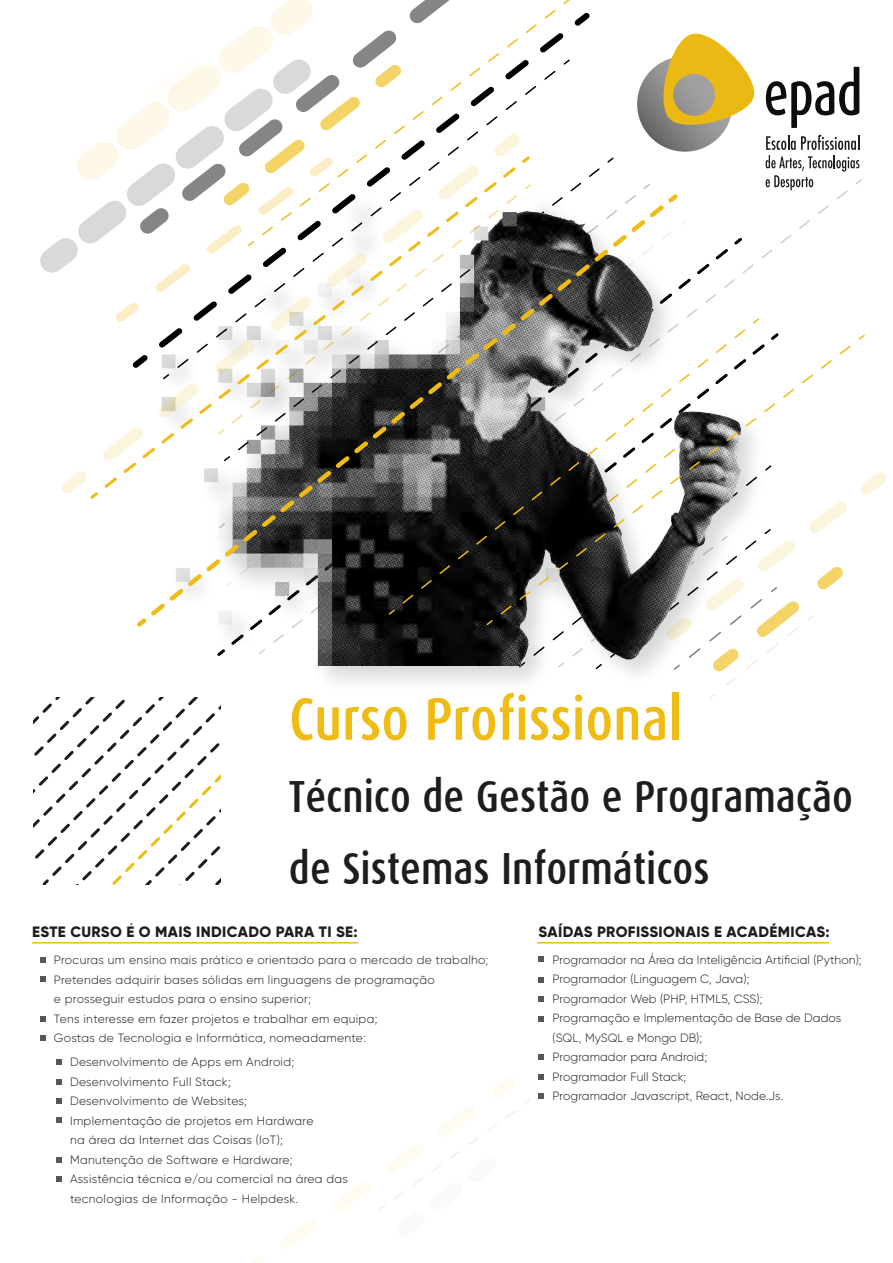
<style>
.page{position:relative;width:893px;height:1263px;background:#fff}
.page>*{position:absolute;margin:0;border:0;box-sizing:border-box;transform-origin:0 0}
.t1{font:500 60px "Dax Condensed";color:#efbc15}
.t2{font:500 45px/72px "Dax Condensed";color:#1d1d1b}
.t3{font:800 15px "Gilroy";letter-spacing:.025em;color:#1d1d1b}
.t4{font:300 12px/19.5px "Gilroy";letter-spacing:.02em;color:#1d1d1b}
</style>
<div class="page">
<svg style="left:249px;top:1077px;width:281px;height:186px"></svg>
<hr style="left:32px;top:942px;width:326px;height:1px;background:#efbc15">
<hr style="left:537px;top:942px;width:292px;height:1px;background:#efbc15">
<svg style="left:40px;top:957px;width:6px;height:6px"></svg>
<svg style="left:40px;top:976px;width:6px;height:6px"></svg>
<svg style="left:40px;top:1016px;width:6px;height:5px"></svg>
<svg style="left:40px;top:1035px;width:6px;height:6px"></svg>
<svg style="left:56px;top:1059px;width:6px;height:6px"></svg>
<svg style="left:56px;top:1079px;width:6px;height:5px"></svg>
<svg style="left:56px;top:1098px;width:6px;height:6px"></svg>
<svg style="left:56px;top:1117px;width:6px;height:6px"></svg>
<svg style="left:56px;top:1157px;width:6px;height:6px"></svg>
<svg style="left:56px;top:1176px;width:6px;height:6px"></svg>
<svg style="left:538px;top:956px;width:6px;height:6px"></svg>
<svg style="left:538px;top:977px;width:6px;height:6px"></svg>
<svg style="left:538px;top:996px;width:6px;height:6px"></svg>
<svg style="left:538px;top:1016px;width:6px;height:5px"></svg>
<svg style="left:538px;top:1054px;width:6px;height:6px"></svg>
<svg style="left:538px;top:1074px;width:6px;height:5px"></svg>
<svg style="left:538px;top:1093px;width:6px;height:6px"></svg>
<svg style="left:774px;top:333px;width:5px;height:6px"></svg>
<svg style="left:774px;top:472px;width:112px;height:176px"></svg>
<img style="left:159px;top:187px;width:615px;height:511px">
<img style="left:159px;top:200px;width:587px;height:466px">
<svg style="left:137px;top:618px;width:10px;height:9px"></svg>
<svg style="left:151px;top:198px;width:521px;height:422px"></svg>
<svg style="left:664px;top:190px;width:18px;height:17px"></svg>
<svg style="left:523px;top:237px;width:39px;height:87px;background:#413f37"></svg>
<svg style="left:485px;top:619px;width:9px;height:7px"></svg>
<svg style="left:499px;top:341px;width:358px;height:275px"></svg>
<svg style="left:858px;top:334px;width:7px;height:6px"></svg>
<svg style="left:40px;top:26px;width:221px;height:247px"></svg>
<svg style="left:261px;top:0;width:357px;height:237px"></svg>
<svg style="left:387px;top:608px;width:9px;height:8px"></svg>
<svg style="left:401px;top:324px;width:350px;height:281px"></svg>
<svg style="left:751px;top:317px;width:9px;height:8px"></svg>
<svg style="left:61px;top:471px;width:37px;height:28px"></svg>
<svg style="left:102px;top:161px;width:421px;height:329px"></svg>
<svg style="left:484px;top:134px;width:48px;height:33px"></svg>
<svg style="left:34px;top:698px;width:187px;height:186px"></svg>
<svg style="left:637px;top:56px;width:95px;height:96px;background:#828181"></svg>
<svg style="left:766px;top:67px;width:93px;height:61px"></svg>
<svg style="left:663px;top:33px;width:92px;height:92px"></svg>
<svg style="left:766px;top:135px;width:96px;height:55px"></svg>
<h1 class="t1" style="left:289px;top:686px;width:395px">Curso Profissional</h1>
<h2 class="t2" style="left:289px;top:761px;width:565px">Técnico de Gestão e Programação de Sistemas Informáticos</h2>
<p class="t3" style="left:32px;top:922px;width:327px">ESTE CURSO E O MAIS INDICADO PARA TI SE:</p>
<p class="t3" style="left:539px;top:922px;width:293px">SAÍDAS PROFISSIONAIS E ACADÉMICAS:</p>
<p class="t4" style="left:54px;top:950px;width:436px">Procuras um ensino mais prático e orientado para o mercado de trabalho; Pretendes adquirir bases sólidas em linguagens de programação<br>e prosseguir estudos para o ensino superior;<br>Tens interesse em fazer projetos e trabalhar em equipa;<br>Gostas de Tecnologia e Informática, nomeadamente:</p>
<p class="t4" style="left:70px;top:1052px;width:279px">Desenvolvimento de Apps em Android; Desenvolvimento Full Stack;<br>Desenvolvimento de Websites;<br>Implementação de projetos em Hardware<br>na área da Internet das Coisas (IoT); Manutenção de Software e Hardware; Assistência técnica e/ou comercial na área das tecnologias de Informação - Helpdesk.</p>
<p class="t4" style="left:552px;top:949px;width:311px">Programador na Área da Inteligência Artificial (Python); Programador (Linguagem C, Java);<br>Programador Web (PHP, HTML5, CSS);<br>Programação e Implementação de Base de Dados (SQL, MySQL e Mongo DB);<br>Programador para Android;<br>Programador Full Stack;<br>Programador Javascript, React, Node.Js.</p>
</div>
